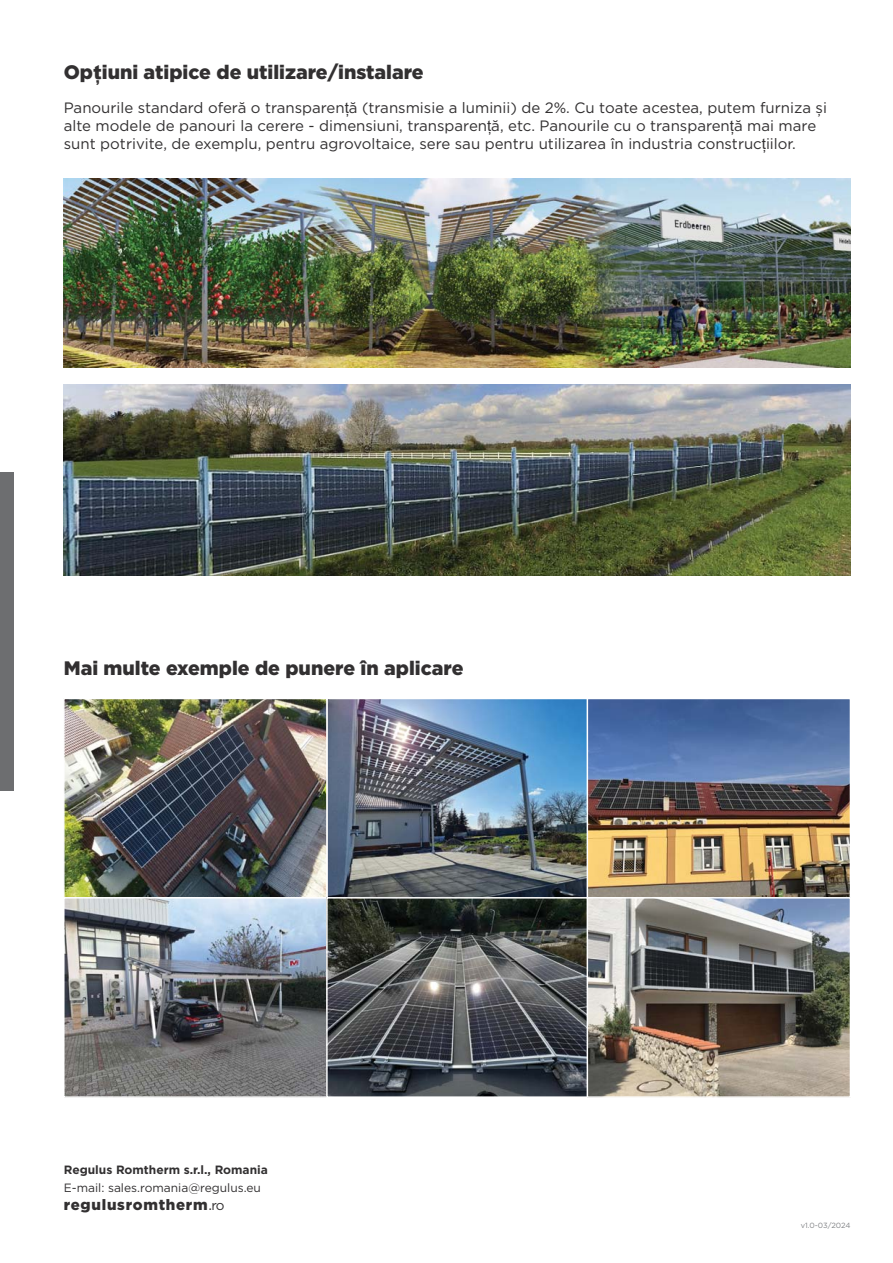
<style>
.page{position:relative;width:893px;height:1263px;background:#fff}
.page>*{position:absolute;margin:0;border:0;box-sizing:border-box;transform-origin:0 0}
.t1{font:900 19.5px "Gotham";color:#323031}
.t2{font:15px/18px "Gotham";color:#323031}
.t3{font:900 15px "Gotham";letter-spacing:.05em;color:#323031}
.t4{font:12px/18px "Gotham";color:#323031}
.t5{font:7.5px "Gotham";letter-spacing:-.01em;color:#808285}
.s1{font-family:"Arial"}
.s2{font-weight:700}
.s3{font-weight:400}
.s4{font-weight:400;font-size:13.5px}
</style>
<div class="page">
<div style="left:0;top:472px;width:14px;height:319px;background:#6d6e70"></div>
<img style="left:66px;top:701px;width:521px;height:394px">
<div style="left:326px;top:698px;width:265px;height:200px;border:2px solid #fff"></div>
<img style="left:64px;top:384px;width:786px;height:191px">
<div style="left:63px;top:698px;width:265px;height:200px;border:2px solid #fff"></div>
<div style="left:63px;top:897px;width:265px;height:201px;border:2px solid #fff"></div>
<img style="left:64px;top:178px;width:786px;height:190px">
<div style="left:326px;top:897px;width:265px;height:201px;border:2px solid #fff"></div>
<img style="left:590px;top:701px;width:258px;height:394px">
<div style="left:587px;top:698px;width:264px;height:200px;border:2px solid #fff"></div>
<div style="left:587px;top:897px;width:264px;height:201px;border:2px solid #fff"></div>
<p class="t1" style="left:64px;top:65px;width:361px">Op<span class="s1">ț</span>iuni atipice de utilizare/instalare</p>
<p class="t2" style="left:64px;top:100px;width:765px">Panourile standard oferă o transparen<span class="s1">ț</span>ă (transmisie a luminii) de 2%. Cu toate acestea, putem furniza și alte modele de panouri la cerere - dimensiuni, transparen<span class="s1">ț</span>ă, etc. Panourile cu o transparen<span class="s1">ț</span>ă mai mare sunt potrivite, de exemplu, pentru agrovoltaice, sere sau pentru utilizarea în industria construc<span class="s1">ț</span>iilor.</p>
<p class="t1" style="left:64px;top:660px;width:401px">Mai multe exemple de punere în aplicare</p>
<p class="t4" style="left:64px;top:1162px;width:206px"><span class="s2">Regulus Romtherm s.r.l., Romania<br></span>E-mail: sales.romania@regulus.eu</p>
<p class="t3" style="left:64px;top:1199px;width:162px">regulusromtherm<span class="s3">.</span><span class="s4">ro</span></p>
<p class="t5" style="left:801px;top:1222px;width:51px">v1.0-03/2024</p>
</div>
